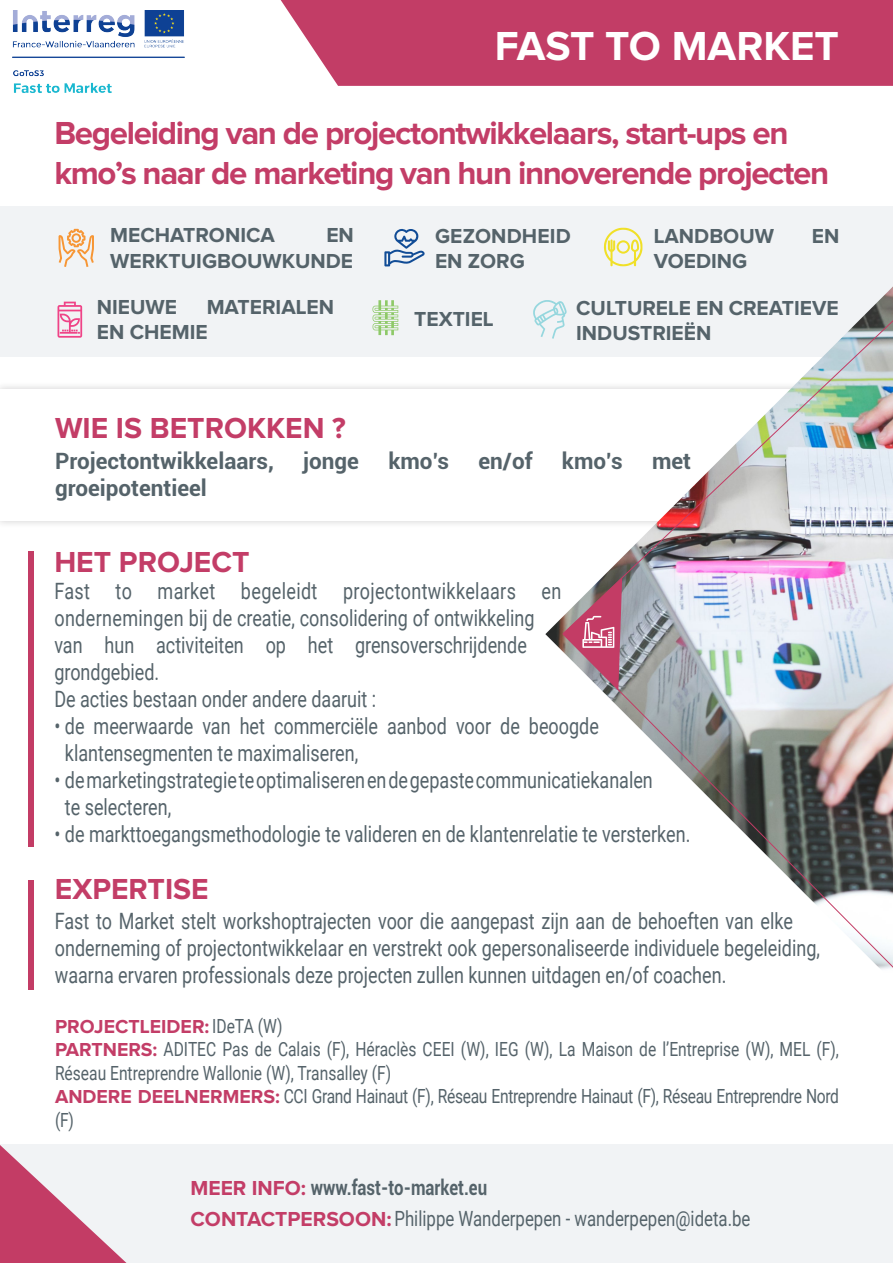
<style>
.page{position:relative;width:893px;height:1263px;background:#fff}
.page>*{position:absolute;margin:0;border:0;box-sizing:border-box;transform-origin:0 0}
.TXT_Titre{font:700 42px "Proxima Nova";color:#fff}
.TXT_Chapeau{font:700 33px/39.6px "Proxima Nova";letter-spacing:-.04em;color:#c33d67}
.TXT_Sous_titre{font:700 30px "Proxima Nova";color:#c33d67}
.TXT_Corps{font:22.5px/27px "Roboto";color:#55636a;scale:.8 1}
.TXT_Corps-2{font:700 22.5px "Roboto";color:#55636a}
.TXT_Sous_titre-2{font:700 21px/25.2px "Proxima Nova";color:#55636a}
.TXT_Sous_titre-3{font:21px "Roboto";color:#55636a;scale:.8 1}
.TXT_Sous_titre-4{font:700 21px "Roboto";color:#55636a;scale:.8 1}
.TXT_Sous_titre-5{font:19.5px/23.4px "Roboto";letter-spacing:-.005em;color:#55636a;scale:.8 1}
.TXT_Sous_titre-6{font:700 19.5px "Proxima Nova";color:#c33d67}
.s1{font-family:"Roboto";font-weight:400;color:#55636a}
.s2{font-family:"Proxima Nova";font-weight:700;color:#c33d67}
.s3{font-family:"Proxima Nova";color:#c33d67}
</style>
<div class="page">
<div style="left:1px;top:206px;width:892px;height:151px;background:#f1f3f5"></div>
<div style="left:281px;top:0;width:612px;height:86px;background:#c23d66"></div>
<div style="left:0;top:1145px;width:893px;height:118px;background:#f1f3f5"></div>
<div style="left:0;top:382px;width:893px;height:147px;background:#231f20;opacity:.2"></div>
<div style="left:0;top:389px;width:893px;height:132px;background:#fff"></div>
<svg style="left:0;top:1145px;width:126px;height:118px"></svg>
<div style="left:29px;top:551px;width:5px;height:295px;background:#c33c65"></div>
<div style="left:29px;top:880px;width:5px;height:110px;background:#c33c65"></div>
<img style="left:13px;top:11px;width:172px;height:82px">
<svg style="left:533px;top:300px;width:12px;height:37px"></svg>
<svg style="left:58px;top:302px;width:24px;height:36px"></svg>
<svg style="left:372px;top:300px;width:26px;height:35px"></svg>
<svg style="left:604px;top:228px;width:38px;height:38px"></svg>
<svg style="left:59px;top:229px;width:35px;height:38px"></svg>
<svg style="left:384px;top:229px;width:41px;height:37px"></svg>
<img style="left:562px;top:286px;width:331px;height:347px">
<svg style="left:562px;top:633px;width:331px;height:336px"></svg>
<svg style="left:563px;top:578px;width:59px;height:112px"></svg>
<p class="TXT_Titre" style="left:495px;top:26px;width:346px">FAST TO MARKET</p>
<p class="TXT_Chapeau" style="left:54px;top:115px;width:776px">Begeleiding van de projectontwikkelaars, start-ups en kmo’s naar de marketing van hun innoverende projecten</p>
<p class="TXT_Sous_titre-2" style="left:110px;top:224px;width:166px">MECHATRONICA</p>
<p class="TXT_Sous_titre-2" style="left:110px;top:224px;width:245px;text-align:right">EN<br>WERKTUIGBOUWKUNDE</p>
<p class="TXT_Sous_titre-2" style="left:435px;top:224px;width:137px">GEZONDHEID<br>EN ZORG</p>
<p class="TXT_Sous_titre-2" style="left:654px;top:224px;width:122px">LANDBOUW</p>
<p class="TXT_Sous_titre-2" style="left:812px;top:224px;width:29px">EN</p>
<p class="TXT_Sous_titre-2" style="left:654px;top:249px;width:95px">VOEDING</p>
<p class="TXT_Sous_titre-2" style="left:97px;top:295px;width:82px">NIEUWE</p>
<p class="TXT_Sous_titre-2" style="left:97px;top:295px;width:239px;text-indent:110px">MATERIALEN<br>EN CHEMIE</p>
<p class="TXT_Sous_titre-2" style="left:414px;top:308px;width:81px">TEXTIEL</p>
<p class="TXT_Sous_titre-2" style="left:576px;top:296px;width:264px">CULTURELE EN CREATIEVE<br>INDUSTRIEËN</p>
<p class="TXT_Sous_titre" style="left:55px;top:414px;width:292px">WIE IS BETROKKEN ?</p>
<p class="TXT_Corps-2" style="left:55px;top:445px;width:220px">Projectontwikkelaars,</p>
<p class="TXT_Corps-2" style="left:303px;top:445px;width:57px">jonge</p>
<p class="TXT_Corps-2" style="left:388px;top:445px;width:62px">kmo’s</p>
<p class="TXT_Corps-2" style="left:478px;top:445px;width:56px">en/of</p>
<p class="TXT_Corps-2" style="left:562px;top:445px;width:62px">kmo’s</p>
<p class="TXT_Corps-2" style="left:652px;top:445px;width:41px">met</p>
<p class="TXT_Corps-2" style="left:55px;top:472px;width:153px">groeipotentieel</p>
<p class="TXT_Sous_titre" style="left:54px;top:548px;width:197px">HET PROJECT</p>
<p class="TXT_Corps" style="left:54px;top:576px;width:635px">Fast to market begeleidt projectontwikkelaars en ondernemingen bij de creatie, consolidering of ontwikkeling van hun activiteiten op het grensoverschrijdende grondgebied.</p>
<p class="TXT_Corps" style="left:54px;top:684px;width:404px">De acties bestaan onder andere daaruit :</p>
<p class="TXT_Corps" style="left:65px;top:711px;width:669px;text-indent:-11px">• de meerwaarde van het commerciële aanbod voor de beoogde klantensegmenten te maximaliseren,</p>
<p class="TXT_Corps" style="left:65px;top:765px;width:736px;text-indent:-11px">• de marketingstrategie te optimaliseren en de gepaste communicatiekanalen te selecteren,</p>
<p class="TXT_Corps" style="left:54px;top:819px;width:796px">• de markttoegangsmethodologie te valideren en de klantenrelatie te versterken.</p>
<p class="TXT_Sous_titre" style="left:55px;top:876px;width:155px">EXPERTISE</p>
<p class="TXT_Corps" style="left:55px;top:906px;width:958px">Fast to Market stelt workshoptrajecten voor die aangepast zijn aan de behoeften van elke onderneming of projectontwikkelaar en verstrekt ook gepersonaliseerde individuele begeleiding, waarna ervaren professionals deze projecten zullen kunnen uitdagen en/of coachen.</p>
<p class="TXT_Sous_titre-6" style="left:55px;top:1017px;width:229px">PROJECTLEIDER: <span class="s1">IDeTA (W)</span></p>
<p class="TXT_Sous_titre-5" style="left:55px;top:1037px;width:981px"><span class="s2">PARTNERS:</span> ADITEC Pas de Calais (F), Héraclès CEEI (W), IEG (W), La Maison de l’Entreprise (W), MEL (F),<br>Réseau Entreprendre Wallonie (W), Transalley (F)</p>
<p class="TXT_Sous_titre-5" style="left:55px;top:1084px;width:981px"><span class="s2">ANDERE DEELNERMERS:</span> CCI Grand Hainaut (F), Réseau Entreprendre Hainaut (F), Réseau Entreprendre Nord (F)</p>
<p class="TXT_Sous_titre-4" style="left:190px;top:1172px;width:372px"><span class="s3">MEER INFO:</span> www.fast-to-market.eu</p>
<p class="TXT_Sous_titre-3" style="left:190px;top:1204px;width:701px"><span class="s2">CONTACTPERSOON:</span>Philippe Wanderpepen - wanderpepen@ideta.be</p>
</div>
